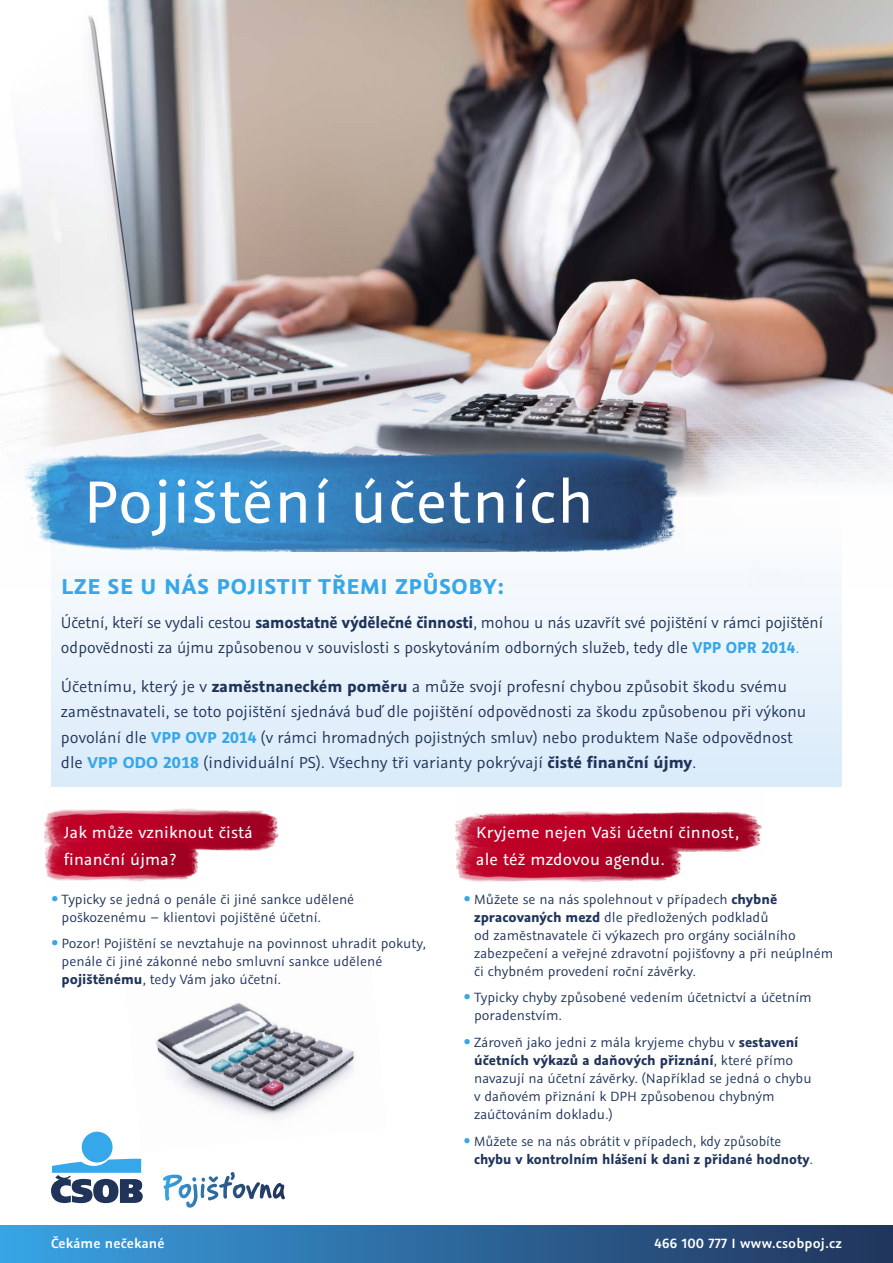
<style>
.page{position:relative;width:893px;height:1263px;background:#fff}
.page>*{position:absolute;margin:0;border:0;box-sizing:border-box;transform-origin:0 0}
.t1{font:66.6px "Graublau Sans";letter-spacing:.02em;color:#fff}
.t2{font:700 24px "Graublau Sans";letter-spacing:.03em;color:#36a7e9}
.t3{font:18px/27px "Graublau Sans";letter-spacing:.01em;color:#fff}
.t4{font:17.7px/25.5px "Graublau Sans";color:#20345a}
.t5{font:17.7px/25.5px "Graublau Sans";color:#20345a;scale:.95 1}
.t6{font:15px/18px "Graublau Sans";color:#20345a}
.t7{font:600 15px "Graublau Sans";letter-spacing:.01em;color:#fff}
.s1{font-weight:700}
.s2{font-weight:700;color:#36a7e9}
.s3{color:#36a7e9}
.s4{font-family:"Helvetica Neue CE";color:#36a7e9}
</style>
<div class="page">
<img style="left:156px;top:1002px;width:199px;height:116px">
<div style="left:51px;top:501px;width:791px;height:286px;background:linear-gradient(to right,#e7f2fb,#e7f2fb)"></div>
<img style="left:0;top:0;width:893px;height:588px">
<svg style="left:163px;top:1172px;width:122px;height:30px"></svg>
<div style="left:82px;top:1132px;width:31px;height:30px;background:#36a7e9;border-radius:50%"></div>
<svg style="left:51px;top:1159px;width:92px;height:44px"></svg>
<div style="left:0;top:1225px;width:893px;height:38px;background:linear-gradient(to right,#39a2e3,#213258)"></div>
<img style="left:23px;top:431px;width:660px;height:120px">
<img style="left:455px;top:811px;width:307px;height:41px">
<img style="left:44px;top:808px;width:235px;height:43px">
<img style="left:45px;top:824px;width:154px;height:58px">
<img style="left:457px;top:821px;width:226px;height:60px">
<h1 class="t1" style="left:83px;top:461px;width:512px">Pojištění účetních</h1>
<h2 class="t2" style="left:61px;top:571px;width:445px">LZE SE U NÁS POJISTIT TŘEMI ZPŮSOBY:</h2>
<p class="t5" style="left:61px;top:609px;width:804px">Účetní, kteří se vydali cestou <span class="s1">samostatně výdělečné činnosti</span>, mohou u nás uzavřít své pojištění v rámci pojištění odpovědnosti za újmu způsobenou v souvislosti s poskytováním odborných služeb, tedy dle <span class="s2">VPP OPR 2014</span><span class="s3">.</span></p>
<p class="t4" style="left:61px;top:673px;width:747px">Účetnímu, který je v <span class="s1">zaměstnaneckém poměru</span> a může svojí profesní chybou způsobit škodu svému zaměstnavateli, se toto pojištění sjednává buď dle pojištění odpovědnosti za škodu způsobenou při výkonu povolání dle <span class="s2">VPP OVP 2014</span> (v rámci hromadných pojistných smluv) nebo produktem Naše odpovědnost dle <span class="s2">VPP ODO 2018</span> (individuální PS). Všechny tři varianty pokrývají <span class="s1">čisté finanční újmy</span>.</p>
<p class="t3" style="left:64px;top:818px;width:191px">Jak může vzniknout čistá finanční újma?</p>
<p class="t6" style="left:62px;top:890px;width:294px;text-indent:-11px"><span class="s4">•</span> Typicky se jedná o penále či jiné sankce udělené poškozenému – klientovi pojištěné účetní.</p>
<p class="t6" style="left:62px;top:935px;width:366px;text-indent:-11px"><span class="s4">•</span> Pozor! Pojištění se nevztahuje na povinnost uhradit pokuty, penále či jiné zákonné nebo smluvní sankce udělené <span class="s1">pojištěnému</span>, tedy Vám jako účetní.</p>
<p class="t3" style="left:476px;top:818px;width:264px">Kryjeme nejen Vaši účetní činnost, ale též mzdovou agendu.</p>
<p class="t6" style="left:474px;top:890px;width:361px;text-indent:-11px"><span class="s4">•</span> Můžete se na nás spolehnout v případech <span class="s1">chybně zpracovaných mezd</span> dle předložených podkladů<br>od zaměstnavatele či výkazech pro orgány sociálního zabezpečení a veřejné zdravotní pojišťovny a při neúplném či chybném provedení roční závěrky.</p>
<p class="t6" style="left:474px;top:989px;width:339px;text-indent:-11px"><span class="s4">•</span> Typicky chyby způsobené vedením účetnictví a účetním poradenstvím.</p>
<p class="t6" style="left:474px;top:1033px;width:339px;text-indent:-11px"><span class="s4">•</span> Zároveň jako jedni z mála kryjeme chybu v <span class="s1">sestavení účetních výkazů a daňových přiznání</span>, které přímo navazují na účetní závěrky. (Například se jedná o chybu v daňovém přiznání k DPH způsobenou chybným zaúčtováním dokladu.)</p>
<p class="t6" style="left:474px;top:1132px;width:340px;text-indent:-11px"><span class="s4">•</span> Můžete se na nás obrátit v případech, kdy způsobíte <span class="s1">chybu v kontrolním hlášení k dani z přidané hodnoty</span>.</p>
<p class="t7" style="left:51px;top:1234px;width:115px">Čekáme nečekané</p>
<p class="t7" style="left:655px;top:1234px;width:189px">466 100 777 Ι www.csobpoj.cz</p>
</div>
